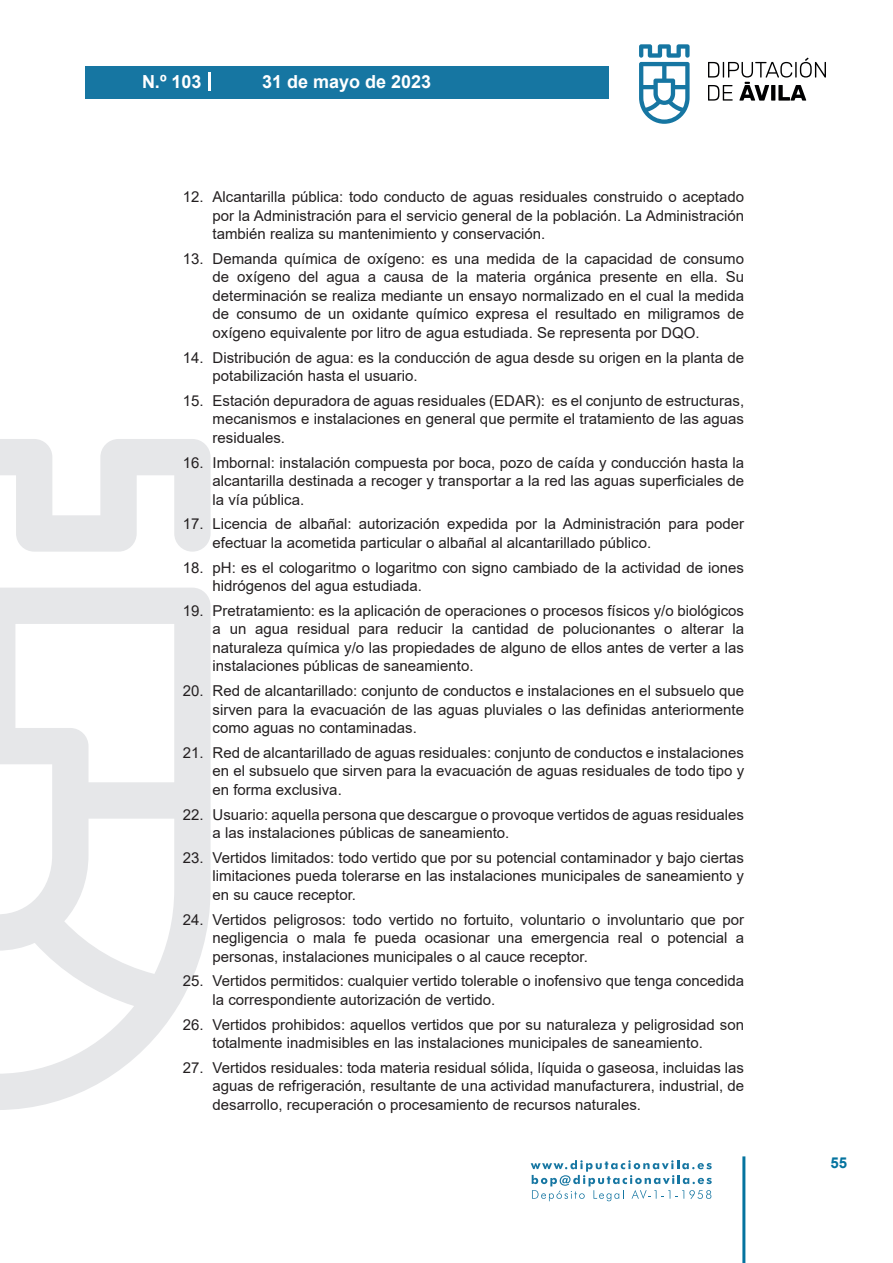
<style>
.page{position:relative;width:893px;height:1263px;background:#fff}
.page>*{position:absolute;margin:0;border:0;box-sizing:border-box;transform-origin:0 0}
.t1{font:700 18px "Arial";color:#fff}
.t2{font:15px/18.5px "Arial";color:#231f20;text-align:justify}
.t3{font:700 15px "Arial";color:#04739f}
</style>
<div class="page">
<svg style="left:531px;top:1160px;width:181px;height:41px"></svg>
<div style="left:85px;top:66px;width:523px;height:33px;background:#1676a2"></div>
<svg style="left:639px;top:44px;width:51px;height:80px"></svg>
<svg style="left:708px;top:58px;width:118px;height:43px"></svg>
<hr style="left:742px;top:1156px;width:3px;height:107px;background:#04739f">
<svg style="left:208px;top:72px;width:2px;height:18px"></svg>
<svg style="left:0;top:439px;width:211px;height:671px"></svg>
<p class="t1" style="left:142px;top:69px;width:61px">N.º 103</p>
<p class="t1" style="left:262px;top:69px;width:171px">31 de mayo de 2023</p>
<p class="t2" style="left:213px;top:188px;width:533px;text-indent:-30px">12. Alcantarilla pública: todo conducto de aguas residuales construido o aceptado por la Administración para el servicio general de la población. La Administración también realiza su mantenimiento y conservación.</p>
<p class="t2" style="left:213px;top:249px;width:533px;text-indent:-30px">13. Demanda química de oxígeno: es una medida de la capacidad de consumo de oxígeno del agua a causa de la materia orgánica presente en ella. Su determinación se realiza mediante un ensayo normalizado en el cual la medida de consumo de un oxidante químico expresa el resultado en miligramos de oxígeno equivalente por litro de agua estudiada. Se representa por DQO.</p>
<p class="t2" style="left:213px;top:348px;width:533px;text-indent:-30px">14. Distribución de agua: es la conducción de agua desde su origen en la planta de potabilización hasta el usuario.</p>
<p class="t2" style="left:213px;top:391px;width:533px;text-indent:-30px">15. Estación depuradora de aguas residuales (EDAR): es el conjunto de estructuras, mecanismos e instalaciones en general que permite el tratamiento de las aguas residuales.</p>
<p class="t2" style="left:213px;top:453px;width:533px;text-indent:-30px">16. Imbornal: instalación compuesta por boca, pozo de caída y conducción hasta la alcantarilla destinada a recoger y transportar a la red las aguas superficiales de la vía pública.</p>
<p class="t2" style="left:213px;top:515px;width:533px;text-indent:-30px">17. Licencia de albañal: autorización expedida por la Administración para poder efectuar la acometida particular o albañal al alcantarillado público.</p>
<p class="t2" style="left:213px;top:558px;width:533px;text-indent:-30px">18. pH: es el cologaritmo o logaritmo con signo cambiado de la actividad de iones hidrógenos del agua estudiada.</p>
<p class="t2" style="left:213px;top:601px;width:533px;text-indent:-30px">19. Pretratamiento: es la aplicación de operaciones o procesos físicos y/o biológicos a un agua residual para reducir la cantidad de polucionantes o alterar la naturaleza química y/o las propiedades de alguno de ellos antes de verter a las instalaciones públicas de saneamiento.</p>
<p class="t2" style="left:213px;top:681px;width:533px;text-indent:-30px">20. Red de alcantarillado: conjunto de conductos e instalaciones en el subsuelo que sirven para la evacuación de las aguas pluviales o las definidas anteriormente como aguas no contaminadas.</p>
<p class="t2" style="left:213px;top:743px;width:533px;text-indent:-30px">21. Red de alcantarillado de aguas residuales: conjunto de conductos e instalaciones en el subsuelo que sirven para la evacuación de aguas residuales de todo tipo y en forma exclusiva.</p>
<p class="t2" style="left:213px;top:805px;width:533px;text-indent:-30px">22. Usuario: aquella persona que descargue o provoque vertidos de aguas residuales a las instalaciones públicas de saneamiento.</p>
<p class="t2" style="left:213px;top:848px;width:533px;text-indent:-30px">23. Vertidos limitados: todo vertido que por su potencial contaminador y bajo ciertas limitaciones pueda tolerarse en las instalaciones municipales de saneamiento y en su cauce receptor.</p>
<p class="t2" style="left:213px;top:910px;width:533px;text-indent:-30px">24. Vertidos peligrosos: todo vertido no fortuito, voluntario o involuntario que por negligencia o mala fe pueda ocasionar una emergencia real o potencial a personas, instalaciones municipales o al cauce receptor.</p>
<p class="t2" style="left:213px;top:972px;width:533px;text-indent:-30px">25. Vertidos permitidos: cualquier vertido tolerable o inofensivo que tenga concedida la correspondiente autorización de vertido.</p>
<p class="t2" style="left:213px;top:1015px;width:533px;text-indent:-30px">26. Vertidos prohibidos: aquellos vertidos que por su naturaleza y peligrosidad son totalmente inadmisibles en las instalaciones municipales de saneamiento.</p>
<p class="t2" style="left:213px;top:1058px;width:533px;text-indent:-30px">27. Vertidos residuales: toda materia residual sólida, líquida o gaseosa, incluidas las aguas de refrigeración, resultante de una actividad manufacturera, industrial, de desarrollo, recuperación o procesamiento de recursos naturales.</p>
<p class="t3" style="left:831px;top:1152px;width:18px">55</p>
</div>
